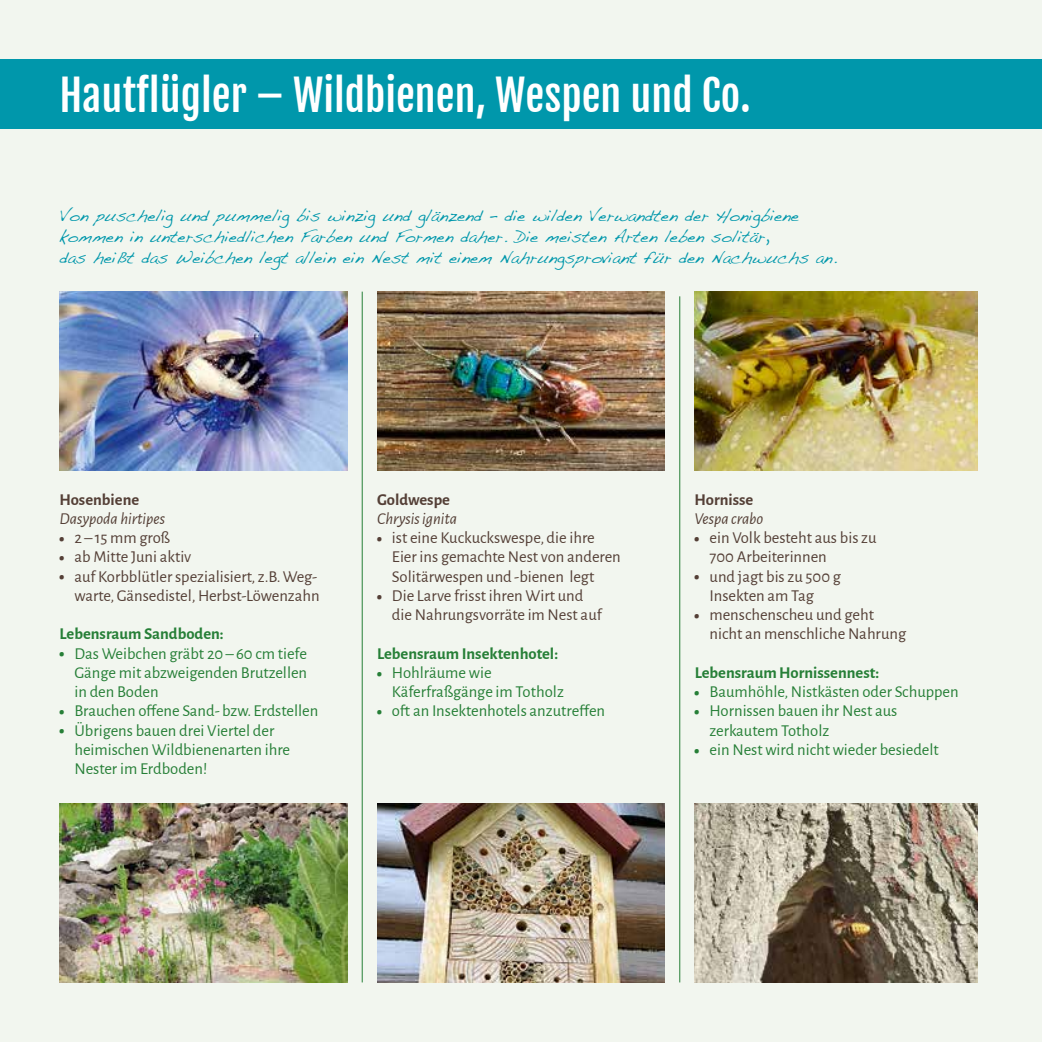
<style>
.page{position:relative;width:1042px;height:1042px;background:#f2f6ef}
.page>*{position:absolute;margin:0;border:0;box-sizing:border-box;transform-origin:0 0}
.t1{font:42px "Fjalla One";color:#fff}
.t2{font:16.62px/19.2px "Alegreya Sans";color:#543f36}
.t3{font:16.62px/19.2px "Alegreya Sans";color:#267f37}
.t4{font:16.62px/21px "Handwriting Dakota";color:#0097ab}
.t5{font:700 16.62px "Alegreya Sans";color:#267f37}
.t6{font:italic 16.62px "Alegreya Sans";color:#543f36}
.t7{font:700 16.62px "Alegreya Sans";color:#543f36}
.s1{font-weight:900;font-size:15.75px}
</style>
<div class="page">
<img style="left:60px;top:804px;width:287px;height:178px">
<img style="left:694px;top:292px;width:283px;height:178px">
<img style="left:694px;top:804px;width:283px;height:178px">
<img style="left:377px;top:292px;width:288px;height:178px">
<img style="left:60px;top:292px;width:287px;height:178px">
<img style="left:377px;top:804px;width:288px;height:178px">
<hr style="left:362px;top:292px;width:1px;height:690px;background:#267f37">
<hr style="left:679px;top:296px;width:1px;height:686px;background:#267f37">
<div style="left:0;top:60px;width:1042px;height:69px;background:#0097ab"></div>
<h1 class="t1" style="left:60px;top:69px;width:692px">Hautflügler – Wildbienen, Wespen und Co.</h1>
<p class="t4" style="left:60px;top:205px;width:779px">Von puschelig und pummelig bis winzig und glänzend – die wilden Verwandten der Honigbiene kommen in unterschiedlichen Farben und Formen daher. Die meisten Arten leben solitär,<br>das heißt das Weibchen legt allein ein Nest mit einem Nahrungsproviant für den Nachwuchs an.</p>
<p class="t7" style="left:60px;top:487px;width:81px">Hosenbiene</p>
<p class="t6" style="left:60px;top:507px;width:107px">Dasypoda hirtipes</p>
<p class="t2" style="left:60px;top:527px;width:112px"><span class="s1">•</span> 2 – 15 mm groß</p>
<p class="t2" style="left:60px;top:546px;width:133px"><span class="s1">•</span> ab Mitte Juni aktiv</p>
<p class="t2" style="left:60px;top:566px;width:262px;text-align:right"><span class="s1">•</span> auf Korbblütler spezialisiert, z.B. Weg&shy;warte, Gänsedistel, Herbst-Löwenzahn</p>
<p class="t5" style="left:60px;top:622px;width:166px">Lebensraum Sandboden:</p>
<p class="t3" style="left:74px;top:643px;width:234px;text-align:justify;text-indent:-15px"><span class="s1">•</span> Das Weibchen gräbt 20 – 60 cm tiefe Gänge mit abzweigenden Brutzellen in den Boden</p>
<p class="t3" style="left:60px;top:700px;width:260px"><span class="s1">•</span> Brauchen offene Sand- bzw. Erdstellen</p>
<p class="t3" style="left:74px;top:720px;width:217px;text-indent:-15px"><span class="s1">•</span> Übrigens bauen drei Viertel der heimischen Wildbienenarten ihre<br>Nester im Erdboden!</p>
<p class="t7" style="left:377px;top:487px;width:74px">Goldwespe</p>
<p class="t6" style="left:377px;top:507px;width:81px">Chrysis ignita</p>
<p class="t2" style="left:392px;top:527px;width:230px;text-indent:-15px"><span class="s1">•</span> ist eine Kuckuckswespe, die ihre<br>Eier ins gemachte Nest von anderen<br>Solitärwespen und -bienen legt</p>
<p class="t2" style="left:392px;top:585px;width:211px;text-indent:-15px"><span class="s1">•</span> Die Larve frisst ihren Wirt und die Nahrungsvorräte im Nest auf</p>
<p class="t5" style="left:377px;top:641px;width:183px">Lebensraum Insektenhotel:</p>
<p class="t3" style="left:392px;top:662px;width:173px;text-indent:-15px"><span class="s1">•</span> Hohlräume wie<br>Käferfraßgänge im Totholz</p>
<p class="t3" style="left:377px;top:700px;width:229px"><span class="s1">•</span> oft an Insektenhotels anzutreffen</p>
<p class="t7" style="left:694px;top:487px;width:60px">Hornisse</p>
<p class="t6" style="left:694px;top:507px;width:70px">Vespa crabo</p>
<p class="t2" style="left:709px;top:527px;width:168px;text-indent:-15px"><span class="s1">•</span> ein Volk besteht aus bis zu<br>700 Arbeiterinnen</p>
<p class="t2" style="left:709px;top:566px;width:133px;text-indent:-15px"><span class="s1">•</span> und jagt bis zu 500 g<br>Insekten am Tag</p>
<p class="t2" style="left:709px;top:604px;width:198px;text-indent:-15px"><span class="s1">•</span> menschenscheu und geht nicht an menschliche Nahrung</p>
<p class="t5" style="left:694px;top:660px;width:186px">Lebensraum Hornissennest:</p>
<p class="t3" style="left:694px;top:681px;width:266px"><span class="s1">•</span> Baumhöhle, Nistkästen oder Schuppen</p>
<p class="t3" style="left:709px;top:700px;width:189px;text-indent:-15px"><span class="s1">•</span> Hornissen bauen ihr Nest aus zerkautem Totholz</p>
<p class="t3" style="left:694px;top:739px;width:246px"><span class="s1">•</span> ein Nest wird nicht wieder besiedelt</p>
</div>
